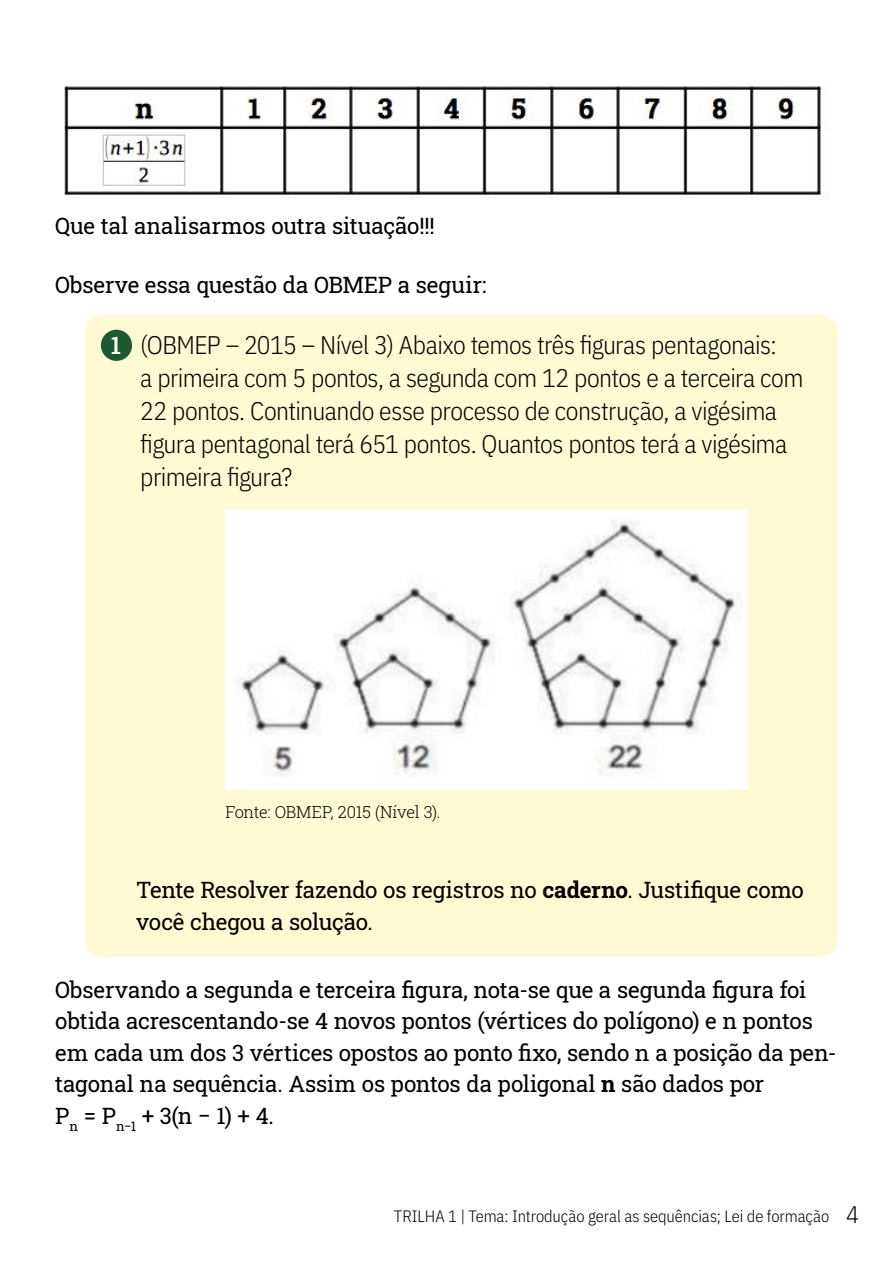
<style>
.page{position:relative;width:893px;height:1263px;background:#fff}
.page>*{position:absolute;margin:0;border:0;box-sizing:border-box;transform-origin:0 0}
.Enunciado{font:300 25.5px/33px "IBM Plex Sans Cond";letter-spacing:-.02em;color:#000}
.t1{font:300 24px "IBM Plex Sans Cond";color:#000}
.Texto{font:500 24px "Roboto Slab";color:#fff}
.Texto_normal{font:22.5px/31.5px "Roboto Slab";letter-spacing:-.005em;color:#000}
.Perguntas{font:22.5px/31.5px "Roboto Slab";letter-spacing:-.01em;color:#000}
.t2{font:300 16.5px "IBM Plex Sans Cond";letter-spacing:-.005em;color:#000}
.Fonte_imagem{font:300 16.5px "Roboto Slab";letter-spacing:-.015em;color:#000}
.s1{font-weight:700}
</style>
<div class="page">
<div style="left:85px;top:315px;width:753px;height:642px;background:#fffad3;border-radius:18px"></div>
<img style="left:225px;top:509px;width:522px;height:281px">
<div style="left:101px;top:330px;width:31px;height:31px;background:#1d5a32;border-radius:50%"></div>
<img style="left:64px;top:86px;width:761px;height:114px">
<p class="Texto_normal" style="left:55px;top:209px;width:381px">Que tal analisarmos outra situação!!!</p>
<p class="Texto_normal" style="left:55px;top:268px;width:433px">Observe essa questão da OBMEP a seguir:</p>
<p class="Enunciado" style="left:140px;top:326px;width:665px">(OBMEP – 2015 – Nível 3) Abaixo temos três figuras pentagonais:<br>a primeira com 5 pontos, a segunda com 12 pontos e a terceira com 22 pontos. Continuando esse processo de construção, a vigésima figura pentagonal terá 651 pontos. Quantos pontos terá a vigésima primeira figura?</p>
<p class="Texto" style="left:111px;top:329px;width:12px">1</p>
<p class="Fonte_imagem" style="left:225px;top:800px;width:217px">Fonte: OBMEP, 2015 (Nível 3).</p>
<p class="Perguntas" style="left:136px;top:874px;width:669px">Tente Resolver fazendo os registros no <span class="s1">caderno</span>. Justifique como você chegou a solução.</p>
<p class="Texto_normal" style="left:55px;top:973px;width:783px">Observando a segunda e terceira figura, nota-se que a segunda figura foi obtida acrescentando-se 4 novos pontos (vértices do polígono) e n pontos em cada um dos 3 vértices opostos ao ponto fixo, sendo n a posição da pen&shy;tagonal na sequência. Assim os pontos da poligonal <span class="s1">n</span> são dados por<br>P<sub>n</sub> = P<sub>n−1</sub> + 3(n − 1) + 4.</p>
<p class="t2" style="left:394px;top:1203px;width:437px">TRILHA 1 | Tema: Introdução geral as sequências; Lei de formação</p>
<p class="t1" style="left:846px;top:1196px;width:14px">4</p>
</div>
